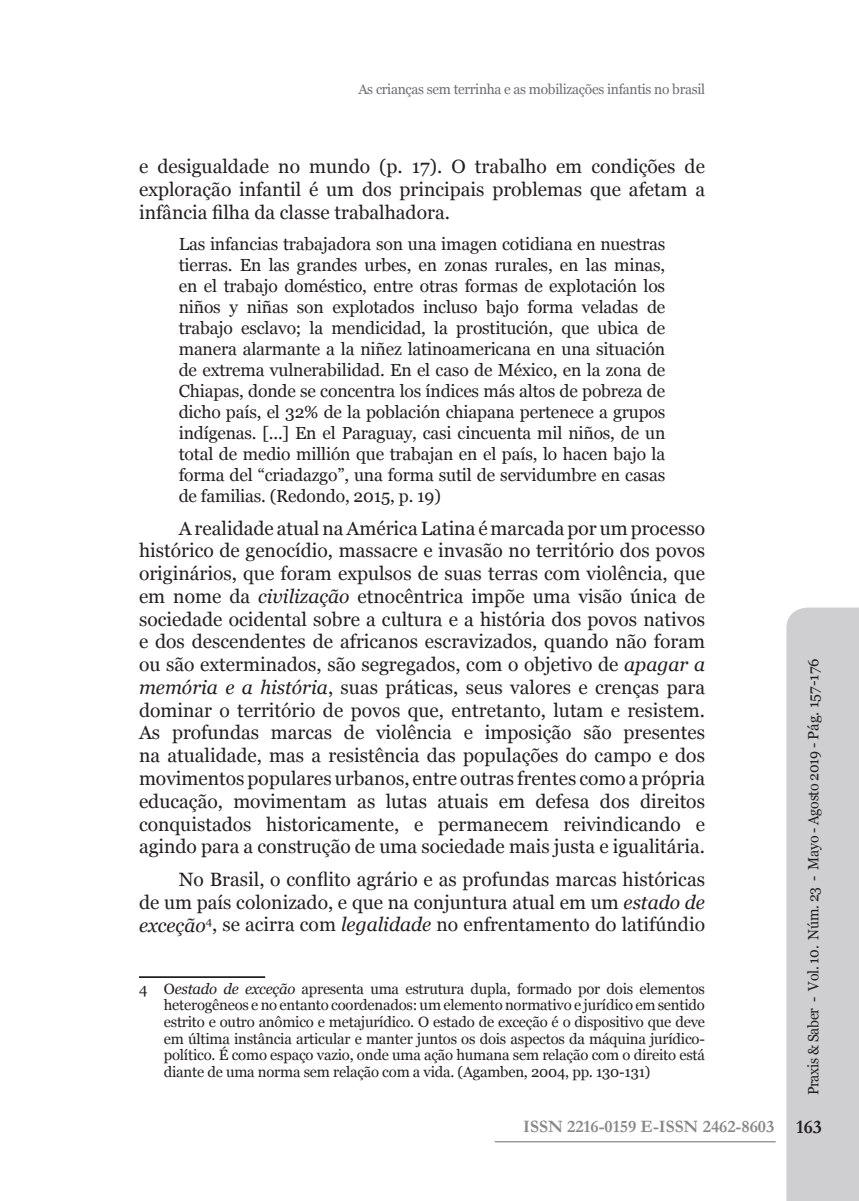
<style>
.page{position:relative;width:859px;height:1201px;background:#fff}
.page>*{position:absolute;margin:0;border:0;box-sizing:border-box;transform-origin:0 0}
.t1{font:19.25px/22.8px "Georgia";color:#231f20;text-align:justify}
.t2{font:600 19.25px "Garamond";color:#231f20}
.t3{font:17.5px/21px "Georgia";letter-spacing:-.01em;color:#231f20;text-align:justify}
.t4{font:600 17.5px "Garamond";color:#888}
.t5{font:14.88px/16.6px "Georgia";letter-spacing:-.015em;color:#231f20;text-align:justify}
.t6{font:14.88px "Georgia";letter-spacing:-.015em;color:#231f20;scale:.95 1}
.t7{font:14px "Georgia";letter-spacing:-.02em;color:#6c6d70}
.s1{font-style:italic}
</style>
<div class="page">
<div style="left:786px;top:607px;width:72px;height:593px;background:#cfcfd1"></div>
<hr style="left:494px;top:1141px;width:281px;height:1px;background:#6c6c6e">
<hr style="left:139px;top:976px;width:126px;height:2px;background:#231f20">
<p class="t7" style="left:358px;top:81px;width:348px">As crianças sem terrinha e as mobilizações infantis no brasil</p>
<p class="t1" style="left:139px;top:156px;width:567px">e desigualdade no mundo (p. 17). O trabalho em condições de exploração infantil é um dos principais problemas que afetam a infância filha da classe trabalhadora.</p>
<p class="t3" style="left:179px;top:234px;width:488px">Las infancias trabajadora son una imagen cotidiana en nuestras tierras. En las grandes urbes, en zonas rurales, en las minas, en el trabajo doméstico, entre otras formas de explotación los niños y niñas son explotados incluso bajo forma veladas de trabajo esclavo; la mendicidad, la prostitución, que ubica de manera alarmante a la niñez latinoamericana en una situación de extrema vulnerabilidad. En el caso de México, en la zona de Chiapas, donde se concentra los índices más altos de pobreza de dicho país, el 32% de la población chiapana pertenece a grupos indígenas. [...] En el Paraguay, casi cincuenta mil niños, de un total de medio millión que trabajan en el país, lo hacen bajo la forma del “criadazgo”, una forma sutil de servidumbre en casas de familias. (Redondo, 2015, p. 19)</p>
<p class="t1" style="left:139px;top:517px;width:567px;text-indent:40px">A realidade atual na América Latina é marcada por um processo histórico de genocídio, massacre e invasão no território dos povos originários, que foram expulsos de suas terras com violência, que em nome da <span class="s1">civilização</span> etnocêntrica impõe uma visão única de sociedade ocidental sobre a cultura e a história dos povos nativos e dos descendentes de africanos escravizados, quando não foram ou são exterminados, são segregados, com o objetivo de <span class="s1">apagar a memória e a história</span>, suas práticas, seus valores e crenças para dominar o território de povos que, entretanto, lutam e resistem.<br>As profundas marcas de violência e imposição são presentes na atualidade, mas a resistência das populações do campo e dos movimentos populares urbanos, entre outras frentes como a própria educação, movimentam as lutas atuais em defesa dos direitos conquistados historicamente, e permanecem reivindicando e agindo para a construção de uma sociedade mais justa e igualitária.</p>
<p class="t1" style="left:139px;top:868px;width:567px;text-indent:40px">No Brasil, o conflito agrário e as profundas marcas históricas de um país colonizado, e que na conjuntura atual em um <span class="s1">estado de exceção</span><sup>4</sup>, se acirra com <span class="s1">legalidade</span> no enfrentamento do latifúndio</p>
<p class="t5" style="left:164px;top:980px;width:542px;text-indent:-25px">4 O<span class="s1">estado de exceção</span> apresenta uma estrutura dupla, formado por dois elementos heterogêneos e no entanto coordenados: um elemento normativo e jurídico em sentido estrito e outro anômico e metajurídico. O estado de exceção é o dispositivo que deve em última instância articular e manter juntos os dois aspectos da máquina jurídico&shy;político. É como espaço vazio, onde uma ação humana sem relação com o direito está diante de uma norma sem relação com a vida. (Agamben, 2004, pp. 130-131)</p>
<p class="t4" style="left:523px;top:1114px;width:252px">ISSN 2216-0159 E-ISSN 2462-8603</p>
<p class="t6" style="left:804px;top:1095px;width:461px;rotate:-90deg">Praxis &amp; Saber - Vol. 10. Núm. 23 - Mayo - Agosto 2019 - Pág. 157-176</p>
<p class="t2" style="left:795px;top:1114px;width:27px">163</p>
</div>
